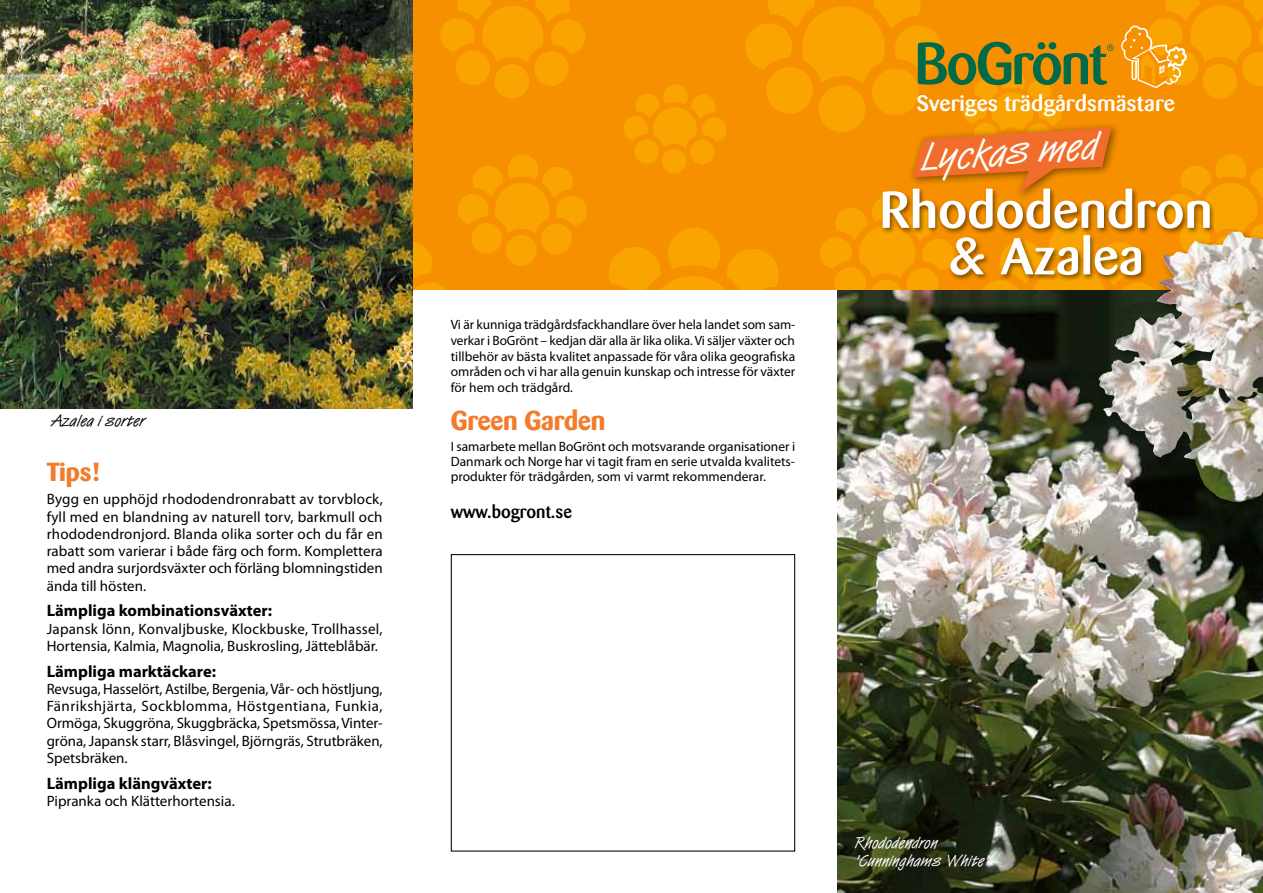
<style>
.page{position:relative;width:1263px;height:893px;background:#fff}
.page>*{position:absolute;margin:0;border:0;box-sizing:border-box;transform-origin:0 0}
.t1{font:500 51.3px/46.5px "Barmeno";color:#fff;text-align:center;scale:1.05 1}
.t2{font:39.45px "Van Dijk Plain";color:#fff;scale:1.04 1}
.t3{font:700 27px "Barmeno";letter-spacing:-.01em;color:#f37b2b}
.t4{font:700 25.95px "Barmeno";color:#f37b2b;scale:1.04 1}
.t5{font:500 22.05px "Barmeno";color:#fff;scale:1.07 1}
.t6{font:500 18px "Barmeno";color:#000}
.t7{font:700 16.5px "Myriad Pro";color:#000}
.t8{font:16.5px/18px "Van Dijk Plain";color:#fff}
.t9{font:16.5px "Van Dijk Plain";color:#000}
.t10{font:15px/17.2px "Myriad Pro";color:#000;text-align:justify}
.t11{font:13.5px/15.8px "Myriad Pro";color:#000;text-align:justify}
</style>
<div class="page">
<img style="left:838px;top:289px;width:425px;height:604px">
<img style="left:0;top:0;width:412px;height:408px">
<svg style="left:413px;top:0;width:850px;height:289px;background:#ee9103"></svg>
<div style="left:451px;top:554px;width:344px;height:298px;border:1px solid #000"></div>
<div style="left:1095px;top:228px;width:168px;height:286px;background:#000;opacity:.5"></div>
<img style="left:1163px;top:231px;width:69px;height:48px">
<p class="t9" style="left:51px;top:410px;width:96px">Azalea i sorter</p>
<h3 class="t4" style="left:47px;top:456px;width:52px">Tips!</h3>
<p class="t10" style="left:47px;top:491px;width:338px">Bygg en upphöjd rhododendronrabatt av torvblock, fyll med en blandning av naturell torv, barkmull och rhododendronjord. Blanda olika sorter och du får en rabatt som varierar i både färg och form. Komplettera med andra surjordsväxter och förläng blomningstiden ända till hösten.</p>
<p class="t7" style="left:47px;top:601px;width:227px">Lämpliga kombinationsväxter:</p>
<p class="t10" style="left:47px;top:620px;width:337px">Japansk lönn, Konvaljbuske, Klockbuske, Trollhassel,<br>Hortensia, Kalmia, Magnolia, Buskrosling, Jätteblåbär.</p>
<p class="t7" style="left:47px;top:662px;width:171px">Lämpliga marktäckare:</p>
<p class="t10" style="left:47px;top:680px;width:337px">Revsuga, Hasselört, Astilbe, Bergenia, Vår- och höstljung, Fänrikshjärta, Sockblomma, Höstgentiana, Funkia, Ormöga, Skuggröna, Skuggbräcka, Spetsmössa, Vinter&shy;gröna, Japansk starr, Blåsvingel, Björngräs, Strutbräken, Spetsbräken.</p>
<p class="t7" style="left:47px;top:774px;width:167px">Lämpliga klängväxter:</p>
<p class="t10" style="left:47px;top:792px;width:189px">Pipranka och Klätterhortensia.</p>
<p class="t11" style="left:451px;top:317px;width:346px">Vi är kunniga trädgårdsfackhandlare över hela landet som sam&shy;verkar i BoGrönt – kedjan där alla är lika olika. Vi säljer växter och tillbehör av bästa kvalitet anpassade för våra olika geografiska områden och vi har alla genuin kunskap och intresse för växter för hem och trädgård.</p>
<h3 class="t3" style="left:451px;top:405px;width:156px">Green Garden</h3>
<p class="t11" style="left:451px;top:440px;width:346px;line-height:15px">I samarbete mellan BoGrönt och motsvarande organisationer i Danmark och Norge har vi tagit fram en serie utvalda kvalitets&shy;produkter för trädgården, som vi varmt rekommenderar.</p>
<p class="t6" style="left:451px;top:501px;width:123px">www.bogront.se</p>
<h3 class="t5" style="left:916px;top:90px;width:243px">Sveriges trädgårdsmästare</h3>
<h2 class="t2" style="left:919px;top:134px;width:173px;rotate:-4deg">Lyckas med</h2>
<h1 class="t1" style="left:879px;top:187px;width:319px">Rhododendron &amp; Azalea</h1>
<p class="t8" style="left:855px;top:833px;width:135px">Rhododendron ’Cunninghams White’</p>
</div>
